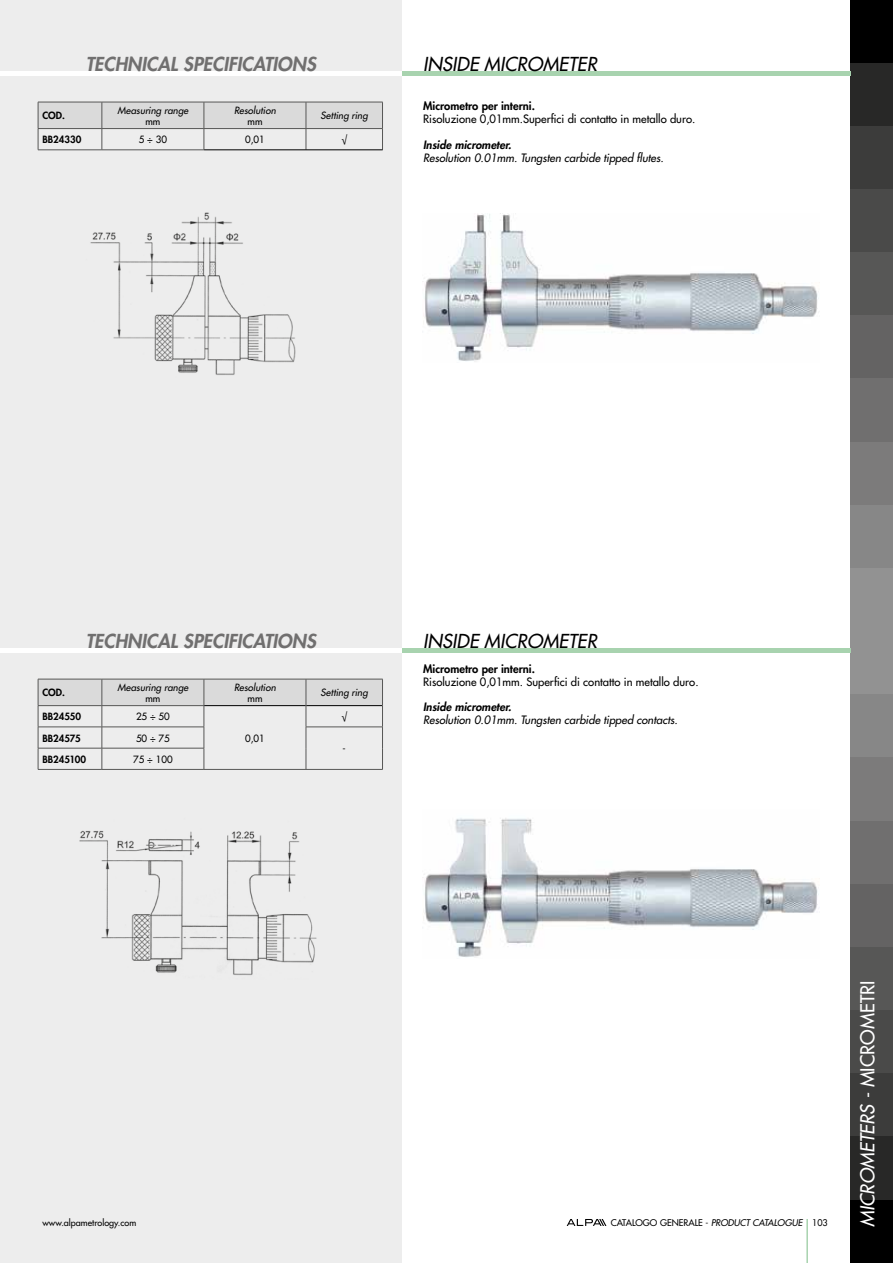
<style>
.page{position:relative;width:893px;height:1263px;background:#fff}
.page>*{position:absolute;margin:0;border:0;box-sizing:border-box;transform-origin:0 0}
.t1{font:italic 800 18.75px "Futura Std";color:#706f6f}
.t2{font:italic 500 18.75px "Futura Std";color:#000}
.t3{font:italic 500 18.75px "Futura Std";color:#fff}
.t4{font:500 11.25px "Futura Std";color:#000}
.t5{font:italic 500 11.25px "Futura Std";color:#000}
.t6{font:800 11.25px "Futura Std";color:#000}
.t7{font:italic 800 11.25px "Futura Std";color:#000}
.t8{font:italic 500 9.75px "Futura Std";color:#000}
.t9{font:500 9.75px "Futura Std";color:#000}
.t10{font:800 9.75px "Futura Std";letter-spacing:.005em;color:#000}
.t11{font:500 9px "Futura Std";color:#000}
.s1{font-style:italic}
.s2{font-style:normal}
</style>
<div class="page">
<div style="left:0;top:0;width:402px;height:1263px;background:#ededed"></div>
<div style="left:850px;top:0;width:43px;height:63px;background:#000"></div>
<div style="left:850px;top:63px;width:43px;height:63px;background:#282827"></div>
<div style="left:850px;top:126px;width:43px;height:63px;background:#3c3c3b"></div>
<div style="left:850px;top:189px;width:43px;height:64px;background:#4a4a49"></div>
<div style="left:850px;top:253px;width:43px;height:63px;background:#575756"></div>
<div style="left:850px;top:316px;width:43px;height:63px;background:#646363"></div>
<div style="left:850px;top:379px;width:43px;height:63px;background:#706f6f"></div>
<div style="left:850px;top:442px;width:43px;height:63px;background:#7c7b7b"></div>
<div style="left:850px;top:505px;width:43px;height:63px;background:#878787"></div>
<div style="left:850px;top:568px;width:43px;height:63px;background:#929292"></div>
<div style="left:850px;top:631px;width:43px;height:64px;background:#929292"></div>
<div style="left:850px;top:695px;width:43px;height:63px;background:#878787"></div>
<div style="left:850px;top:758px;width:43px;height:63px;background:#7c7b7b"></div>
<div style="left:850px;top:821px;width:43px;height:63px;background:#706f6f"></div>
<div style="left:850px;top:884px;width:43px;height:63px;background:#646363"></div>
<div style="left:850px;top:947px;width:43px;height:63px;background:#575756"></div>
<div style="left:850px;top:1010px;width:43px;height:63px;background:#4a4a49"></div>
<div style="left:850px;top:1073px;width:43px;height:64px;background:#3c3c3b"></div>
<div style="left:850px;top:1137px;width:43px;height:63px;background:#282827"></div>
<div style="left:850px;top:1200px;width:43px;height:63px;background:#000"></div>
<hr style="left:402px;top:71px;width:448px;height:4px;background:#a8d3af">
<hr style="left:0;top:71px;width:402px;height:4px;background:#fff">
<svg style="left:567px;top:1219px;width:39px;height:7px"></svg>
<hr style="left:806px;top:1219px;width:2px;height:44px;background:#a8d3af">
<svg style="left:38px;top:102px;width:345px;height:48px"></svg>
<hr style="left:38px;top:150px;width:64px;height:1px;background:#575756">
<hr style="left:102px;top:150px;width:102px;height:1px;background:#575756">
<hr style="left:204px;top:150px;width:102px;height:1px;background:#000">
<hr style="left:306px;top:150px;width:77px;height:1px;background:#000">
<hr style="left:204px;top:769px;width:102px;height:1px;background:#575756">
<hr style="left:306px;top:769px;width:77px;height:1px;background:#575756">
<svg style="left:38px;top:679px;width:345px;height:90px"></svg>
<hr style="left:38px;top:769px;width:64px;height:1px;background:#575756">
<hr style="left:102px;top:769px;width:102px;height:1px;background:#575756">
<hr style="left:402px;top:648px;width:448px;height:4px;background:#a8d3af">
<hr style="left:0;top:648px;width:402px;height:4px;background:#fff">
<img style="left:90px;top:212px;width:206px;height:163px">
<img style="left:79px;top:830px;width:238px;height:146px">
<img style="left:424px;top:214px;width:396px;height:148px">
<img style="left:423px;top:818px;width:397px;height:139px">
<h1 class="t1" style="left:86px;top:52px;width:232px">TECHNICAL SPECIFICATIONS</h1>
<p class="t10" style="left:42px;top:110px;width:24px">COD.</p>
<p class="t8" style="left:117px;top:104px;width:73px">Measuring range</p>
<p class="t9" style="left:145px;top:115px;width:17px">mm</p>
<p class="t8" style="left:234px;top:104px;width:43px">Resolution</p>
<p class="t9" style="left:247px;top:115px;width:17px">mm</p>
<p class="t8" style="left:321px;top:110px;width:49px">Setting ring</p>
<p class="t10" style="left:42px;top:133px;width:41px">BB24330</p>
<p class="t9" style="left:139px;top:134px;width:30px">5 ÷ 30</p>
<p class="t9" style="left:245px;top:134px;width:21px">0,01</p>
<p class="t9" style="left:341px;top:134px;width:7px">√</p>
<h1 class="t2" style="left:423px;top:52px;width:172px">Inside micrometer</h1>
<p class="t6" style="left:423px;top:99px;width:113px">Micrometro per interni.</p>
<p class="t4" style="left:423px;top:112px;width:274px">Risoluzione 0,01mm.Superfici di contatto in metallo duro.</p>
<p class="t7" style="left:423px;top:138px;width:90px">Inside micrometer.</p>
<p class="t5" style="left:423px;top:151px;width:242px">Resolution 0.01mm. Tungsten carbide tipped flutes.</p>
<h1 class="t1" style="left:86px;top:629px;width:232px">TECHNICAL SPECIFICATIONS</h1>
<h1 class="t2" style="left:423px;top:629px;width:172px">Inside micrometer</h1>
<p class="t10" style="left:42px;top:687px;width:24px">COD.</p>
<p class="t8" style="left:117px;top:681px;width:73px">Measuring range</p>
<p class="t9" style="left:145px;top:692px;width:17px">mm</p>
<p class="t10" style="left:42px;top:710px;width:40px">BB24550</p>
<p class="t9" style="left:136px;top:711px;width:35px">25 ÷ 50</p>
<p class="t8" style="left:234px;top:681px;width:43px">Resolution</p>
<p class="t9" style="left:247px;top:692px;width:17px">mm</p>
<p class="t8" style="left:321px;top:687px;width:49px">Setting ring</p>
<p class="t9" style="left:341px;top:711px;width:7px">√</p>
<p class="t6" style="left:423px;top:661px;width:113px">Micrometro per interni.</p>
<p class="t4" style="left:423px;top:674px;width:277px">Risoluzione 0,01mm. Superfici di contatto in metallo duro.</p>
<p class="t7" style="left:423px;top:700px;width:90px">Inside micrometer.</p>
<p class="t5" style="left:423px;top:713px;width:256px">Resolution 0.01mm. Tungsten carbide tipped contacts.</p>
<p class="t10" style="left:42px;top:732px;width:40px">BB24575</p>
<p class="t9" style="left:136px;top:732px;width:35px">50 ÷ 75</p>
<p class="t9" style="left:245px;top:732px;width:21px">0,01</p>
<p class="t9" style="left:343px;top:742px;width:5px">-</p>
<p class="t10" style="left:42px;top:753px;width:45px">BB245100</p>
<p class="t9" style="left:133px;top:753px;width:41px">75 ÷ 100</p>
<p class="t11" style="left:43px;top:1217px;width:95px">www.alpametrology.com</p>
<p class="t11" style="left:611px;top:1217px;width:219px">CATALOGO GENERALE - <span class="s1">PRODUCT CATALOGUE</span> 103</p>
<h1 class="t3" style="left:856px;top:1227px;width:248px;rotate:-90deg">MICROMETERS - <span class="s2">MICROMETRI</span></h1>
</div>
